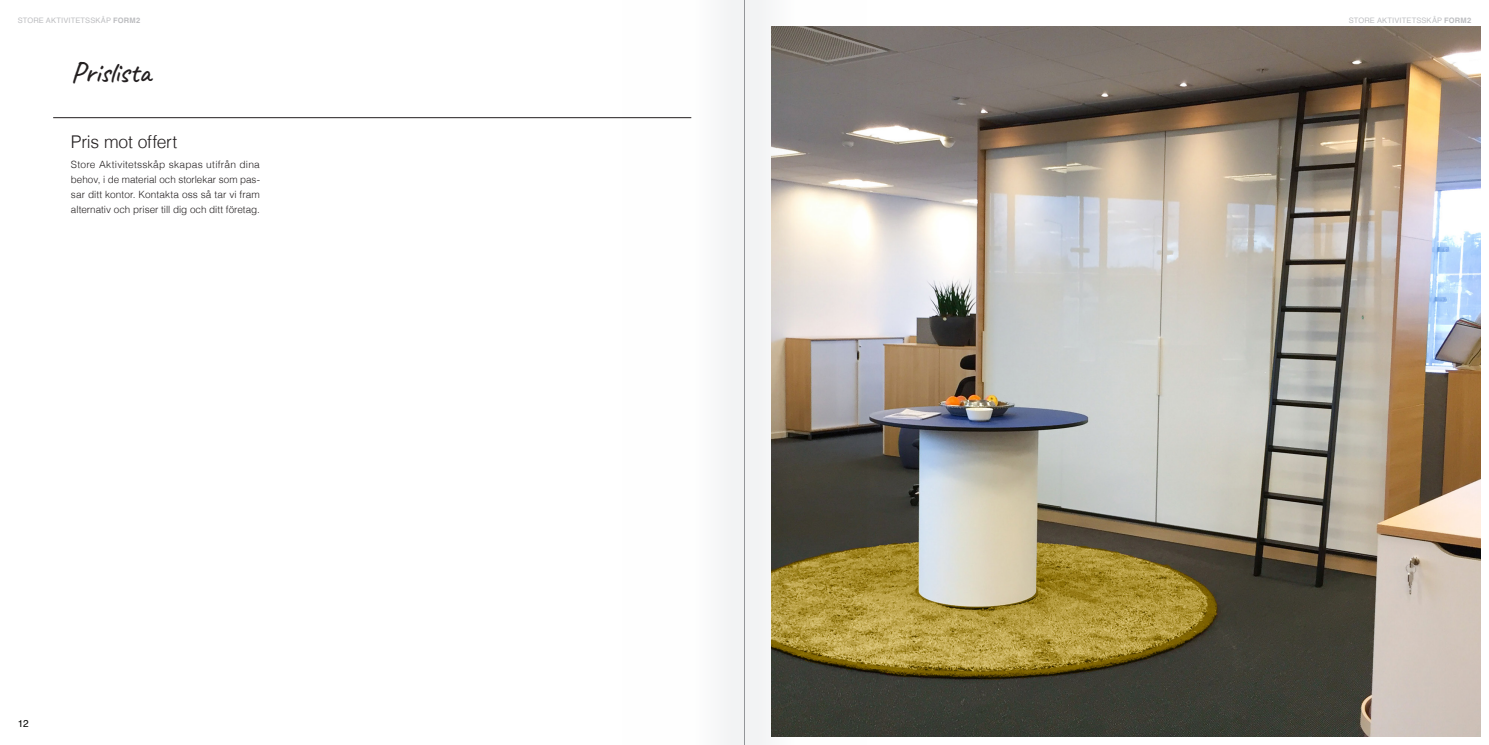
<style>
.page{position:relative;width:1489px;height:745px;background:#fff}
.page>*{position:absolute;margin:0;border:0;box-sizing:border-box;transform-origin:0 0}
.Produktrubrik___Caveat{font:500 30px "Caveat";letter-spacing:-.02em;color:#231f20}
.Produktrubrik___Underrubrik{font:300 17.5px "Helvetica";letter-spacing:-.015em;color:#231f20}
.Bröd{font:300 10px/15px "Helvetica";color:#231f20;text-align:justify}
.t1{font:10px "Helvetica";color:#040503}
.t2{font:7.5px "Helvetica";letter-spacing:.015em;color:#bcbdc0}
.s1{font-weight:700}
</style>
<div class="page">
<hr style="left:53px;top:117px;width:638px;height:1px;background:#231f20">
<img style="left:866px;top:27px;width:613px;height:708px">
<svg style="left:745px;top:0;width:121px;height:744px"></svg>
<div style="left:622px;top:0;width:122px;height:744px;background:#fefefe"></div>
<hr style="left:744px;top:0;width:1px;height:744px;background:#939598">
<p class="t2" style="left:18px;top:15px;width:124px">STORE AKTIVITETSSKÅP <span class="s1">FORM2</span></p>
<p class="t2" style="left:1348px;top:15px;width:124px">STORE AKTIVITETSSKÅP <span class="s1">FORM2</span></p>
<p class="Produktrubrik___Caveat" style="left:71px;top:53px;width:82px">Prislista</p>
<p class="Produktrubrik___Underrubrik" style="left:71px;top:127px;width:108px">Pris mot offert</p>
<p class="Bröd" style="left:71px;top:156px;width:190px">Store Aktivitetsskåp skapas utifrån dina behov, i de material och storlekar som pas&shy;sar ditt kontor. Kontakta oss så tar vi fram alternativ och priser till dig och ditt företag.</p>
<p class="t1" style="left:18px;top:715px;width:13px">12</p>
</div>
